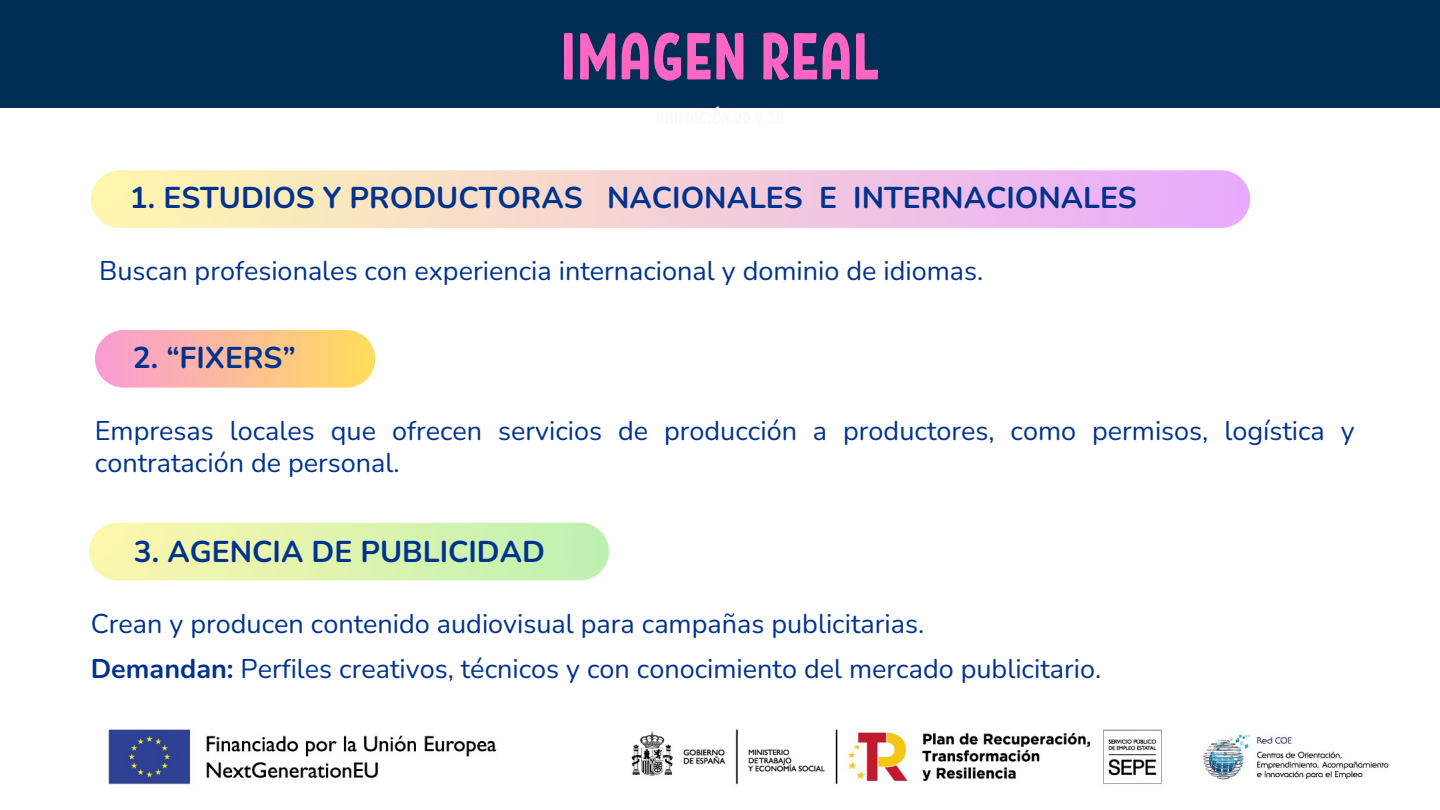
<style>
.page{position:relative;width:1440px;height:810px;background:#fff}
.page>*{position:absolute;margin:0;border:0;box-sizing:border-box;transform-origin:0 0}
.t1{font:66px "RF Krabuler";color:#ff66c4}
.t2{font:700 30px "Nunito";color:#00338d}
.t3{font:27px/32.2px "Nunito";color:#00338d}
.s1{font-weight:700}
</style>
<div class="page">
<div style="left:0;top:0;width:1440px;height:107px;background:#002e54"></div>
<div style="left:91px;top:170px;width:1159px;height:58px;background:linear-gradient(to right,#fff7ad,#e9aafe);border-radius:29px"></div>
<div style="left:95px;top:330px;width:280px;height:58px;background:linear-gradient(to right,#fa9bd6,#ffdd5b);border-radius:29px"></div>
<div style="left:89px;top:523px;width:520px;height:57px;background:linear-gradient(to right,#fef7ad,#bdf1b1);border-radius:29px"></div>
<img style="left:108px;top:729px;width:1281px;height:56px">
<p class="t1" style="left:560px;top:13px;width:322px">IMAGEN REAL</p>
<h2 class="t2" style="left:130px;top:178px;width:1009px">1. ESTUDIOS Y PRODUCTORAS NACIONALES E INTERNACIONALES</h2>
<h3 class="t3" style="left:99px;top:255px;width:886px">Buscan profesionales con experiencia internacional y dominio de idiomas.</h3>
<h2 class="t2" style="left:133px;top:337px;width:165px">2. “FIXERS”</h2>
<h3 class="t3" style="left:95px;top:415px;width:1261px">Empresas locales que ofrecen servicios de producción a productores, como permisos, logística y contratación de personal.</h3>
<h2 class="t2" style="left:134px;top:532px;width:413px">3. AGENCIA DE PUBLICIDAD</h2>
<h3 class="t3" style="left:91px;top:608px;width:835px">Crean y producen contenido audiovisual para campañas publicitarias.</h3>
<h3 class="t3" style="left:91px;top:653px;width:1012px"><span class="s1">Demandan:</span> Perfiles creativos, técnicos y con conocimiento del mercado publicitario.</h3>
</div>
